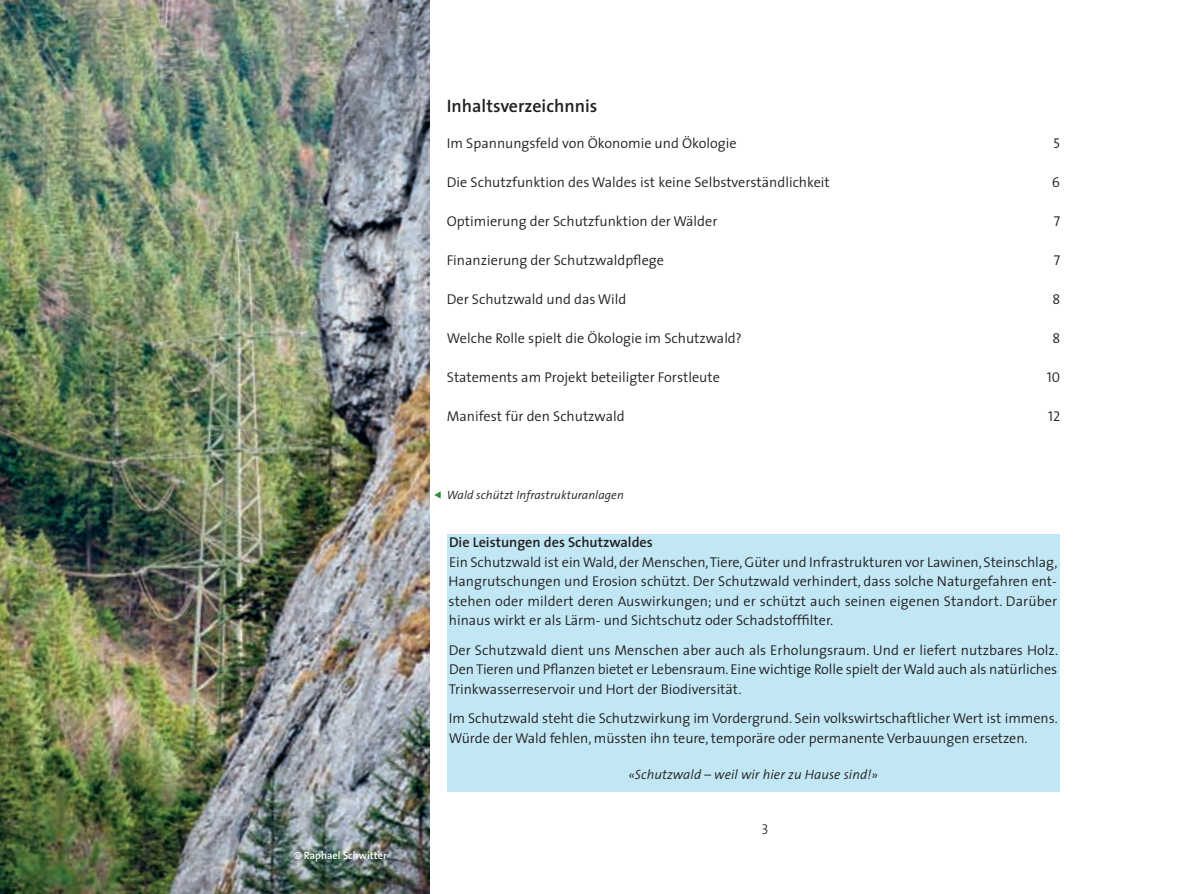
<style>
.page{position:relative;width:1191px;height:894px;background:#fff}
.page>*{position:absolute;margin:0;border:0;box-sizing:border-box;transform-origin:0 0}
.t1{font:600 18px "The Sans";color:#231f20}
.t2{font:300 14.25px/19.5px "The Sans";color:#231f20;text-align:justify}
.t3{font:600 14.25px "The Sans";color:#231f20}
.t4{font:14.25px "The Sans Semi Light Caps";color:#231f20}
.t5{font:14.25px "The Sans Light Caps";color:#231f20}
.t6{font:italic 300 13.5px "The Sans";letter-spacing:.005em;color:#231f20}
.t7{font:italic 300 12px "The Sans";letter-spacing:.005em;color:#231f20}
.t8{font:600 10.5px "The Sans";color:#fff}
</style>
<div class="page">
<div style="left:447px;top:533px;width:612px;height:258px;background:#c1e7f5"></div>
<img style="left:0;top:0;width:430px;height:893px">
<p class="t8" style="left:294px;top:851px;width:95px">© Raphael Schwitter</p>
<p class="t1" style="left:447px;top:98px;width:152px">Inhaltsverzeichnnis</p>
<p class="t2" style="left:447px;top:135px;width:291px">Im Spannungsfeld von Ökonomie und Ökologie</p>
<p class="t4" style="left:1053px;top:138px;width:8px">5</p>
<p class="t2" style="left:447px;top:174px;width:384px">Die Schutzfunktion des Waldes ist keine Selbstverständlichkeit</p>
<p class="t4" style="left:1051px;top:177px;width:10px">6</p>
<p class="t2" style="left:447px;top:213px;width:272px">Optimierung der Schutzfunktion der Wälder</p>
<p class="t4" style="left:1053px;top:216px;width:8px">7</p>
<p class="t2" style="left:447px;top:252px;width:218px">Finanzierung der Schutzwaldpflege</p>
<p class="t4" style="left:1053px;top:255px;width:8px">7</p>
<p class="t2" style="left:447px;top:291px;width:181px">Der Schutzwald und das Wild</p>
<p class="t4" style="left:1052px;top:294px;width:9px">8</p>
<p class="t2" style="left:447px;top:330px;width:296px">Welche Rolle spielt die Ökologie im Schutzwald?</p>
<p class="t4" style="left:1052px;top:333px;width:9px">8</p>
<p class="t2" style="left:447px;top:369px;width:274px">Statements am Projekt beteiligter Forstleute</p>
<p class="t4" style="left:1046px;top:372px;width:15px">10</p>
<p class="t2" style="left:447px;top:408px;width:179px">Manifest für den Schutzwald</p>
<p class="t4" style="left:1048px;top:411px;width:14px">12</p>
<p class="t7" style="left:447px;top:490px;width:178px">Wald schützt Infrastrukturanlagen</p>
<p class="t3" style="left:449px;top:537px;width:205px">Die Leistungen des Schutzwaldes</p>
<p class="t2" style="left:448px;top:554px;width:610px">Ein Schutzwald ist ein Wald, der Menschen, Tiere, Güter und Infrastrukturen vor Lawinen, Steinschlag, Hangrutschungen und Erosion schützt. Der Schutzwald verhindert, dass solche Naturgefahren ent&shy;stehen oder mildert deren Auswirkungen; und er schützt auch seinen eigenen Standort. Darüber hinaus wirkt er als Lärm- und Sichtschutz oder Schadstofffilter.</p>
<p class="t2" style="left:449px;top:642px;width:611px">Der Schutzwald dient uns Menschen aber auch als Erholungsraum. Und er liefert nutzbares Holz.<br>Den Tieren und Pflanzen bietet er Lebensraum. Eine wichtige Rolle spielt der Wald auch als natürliches Trinkwasserreservoir und Hort der Biodiversität.</p>
<p class="t2" style="left:449px;top:710px;width:610px">Im Schutzwald steht die Schutzwirkung im Vordergrund. Sein volkswirtschaftlicher Wert ist immens.<br>Würde der Wald fehlen, müssten ihn teure, temporäre oder permanente Verbauungen ersetzen.</p>
<p class="t6" style="left:628px;top:768px;width:251px">«Schutzwald – weil wir hier zu Hause sind!»</p>
<p class="t5" style="left:761px;top:824px;width:9px">3</p>
</div>
